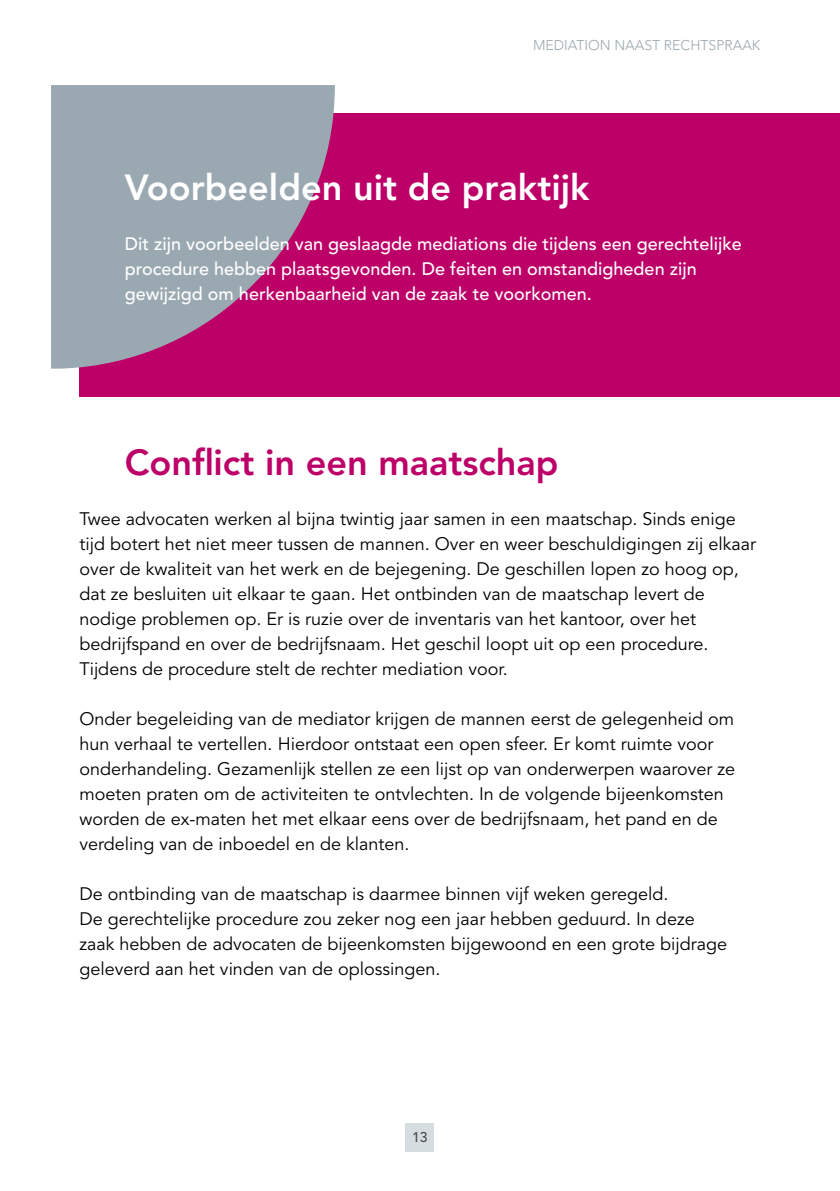
<style>
.page{position:relative;width:840px;height:1191px;background:#fff}
.page>*{position:absolute;margin:0;border:0;box-sizing:border-box;transform-origin:0 0}
._01_kop1{font:800 36px "Avenir";color:#fff}
._01_kop1-2{font:800 36px "Avenir";color:#bd0068}
._00_looptekst{font:18px/25px "Avenir";color:#000}
._10_kaderteksten{font:500 18px/25px "Avenir";color:#fff}
.t1{font:300 14px "Avenir";color:#9aa8b1}
.t2{font:500 14px "Avenir";color:#4a4a49}
</style>
<div class="page">
<div style="left:405px;top:1123px;width:29px;height:28px;background:#d5dde1"></div>
<div style="left:79px;top:113px;width:760px;height:284px;background:#bd0068"></div>
<svg style="left:51px;top:85px;width:283px;height:284px;fill:#9aa8b1"></svg>
<p class="t1" style="left:532px;top:37px;width:229px">MEDIATION NAAST RECHTSPRAAK</p>
<h1 class="_01_kop1" style="left:125px;top:166px;width:466px">Voorbeelden uit de praktijk</h1>
<p class="_10_kaderteksten" style="left:125px;top:232px;width:618px">Dit zijn voorbeelden van geslaagde mediations die tijdens een gerechtelijke procedure hebben plaatsgevonden. De feiten en omstandigheden zijn gewijzigd om herkenbaarheid van de zaak te voorkomen.</p>
<h1 class="_01_kop1-2" style="left:125px;top:441px;width:435px">Conflict in een maatschap</h1>
<p class="_00_looptekst" style="left:79px;top:507px;width:677px">Twee advocaten werken al bijna twintig jaar samen in een maatschap. Sinds enige tijd botert het niet meer tussen de mannen. Over en weer beschuldigingen zij elkaar over de kwaliteit van het werk en de bejegening. De geschillen lopen zo hoog op, dat ze besluiten uit elkaar te gaan. Het ontbinden van de maatschap levert de nodige problemen op. Er is ruzie over de inventaris van het kantoor, over het bedrijfspand en over de bedrijfsnaam. Het geschil loopt uit op een procedure.<br>Tijdens de procedure stelt de rechter mediation voor.</p>
<p class="_00_looptekst" style="left:79px;top:707px;width:657px">Onder begeleiding van de mediator krijgen de mannen eerst de gelegenheid om hun verhaal te vertellen. Hierdoor ontstaat een open sfeer. Er komt ruimte voor onderhandeling. Gezamenlijk stellen ze een lijst op van onderwerpen waarover ze moeten praten om de activiteiten te ontvlechten. In de volgende bijeenkomsten worden de ex-maten het met elkaar eens over de bedrijfsnaam, het pand en de verdeling van de inboedel en de klanten.</p>
<p class="_00_looptekst" style="left:79px;top:882px;width:649px">De ontbinding van de maatschap is daarmee binnen vijf weken geregeld.<br>De gerechtelijke procedure zou zeker nog een jaar hebben geduurd. In deze zaak hebben de advocaten de bijeenkomsten bijgewoond en een grote bijdrage geleverd aan het vinden van de oplossingen.</p>
<p class="t2" style="left:412px;top:1129px;width:17px">13</p>
</div>
